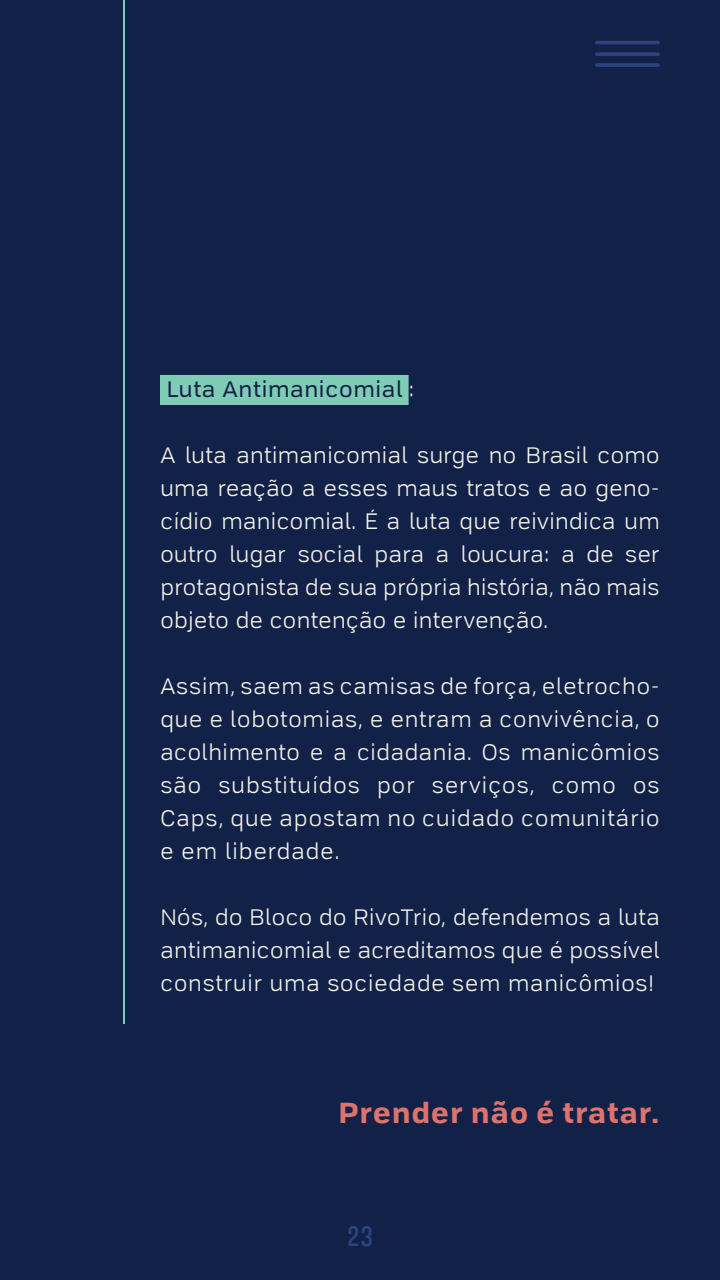
<style>
.page{position:relative;width:720px;height:1280px;background:#122148}
.page>*{position:absolute;margin:0;border:0;box-sizing:border-box;transform-origin:0 0}
.t1{font:30px "Avory I Latn Me";color:#2d437e}
.t2{font:700 28px "Tofino Pro Personal Text";color:#dd736b}
.t3{font:22px/33px "Tofino Pro Personal Text";letter-spacing:.01em;color:#f2f2e8;text-align:justify}
.t4{font:22px "Tofino Pro Personal Text";color:#122148}
.s1{color:#f2f2e8}
</style>
<div class="page">
<hr style="left:597px;top:41px;width:61px;height:3px;background:#2d437e">
<svg style="left:597px;top:52px;width:61px;height:4px"></svg>
<hr style="left:597px;top:63px;width:61px;height:4px;background:#2d437e">
<div style="left:160px;top:375px;width:249px;height:30px;background:#7eccb6"></div>
<hr style="left:123px;top:0;width:2px;height:1024px;background:#7eccb6">
<p class="t4" style="left:166px;top:372px;width:250px">Luta Antimanicomial <span class="s1">:</span></p>
<p class="t3" style="left:160px;top:437px;width:502px">A luta antimanicomial surge no Brasil como uma reação a esses maus tratos e ao geno&shy;cídio manicomial. É a luta que reivindica um outro lugar social para a loucura: a de ser protagonista de sua própria história, não mais objeto de contenção e intervenção.</p>
<p class="t3" style="left:160px;top:668px;width:502px">Assim, saem as camisas de força, eletrocho&shy;que e lobotomias, e entram a convivência, o acolhimento e a cidadania. Os manicômios são substituídos por serviços, como os Caps, que apostam no cuidado comunitário e em liberdade.</p>
<p class="t3" style="left:160px;top:899px;width:502px">Nós, do Bloco do RivoTrio, defendemos a luta antimanicomial e acreditamos que é possível construir uma sociedade sem manicômios!</p>
<p class="t2" style="left:338px;top:1090px;width:323px">Prender não é tratar.</p>
<h1 class="t1" style="left:346px;top:1215px;width:29px">23</h1>
</div>
